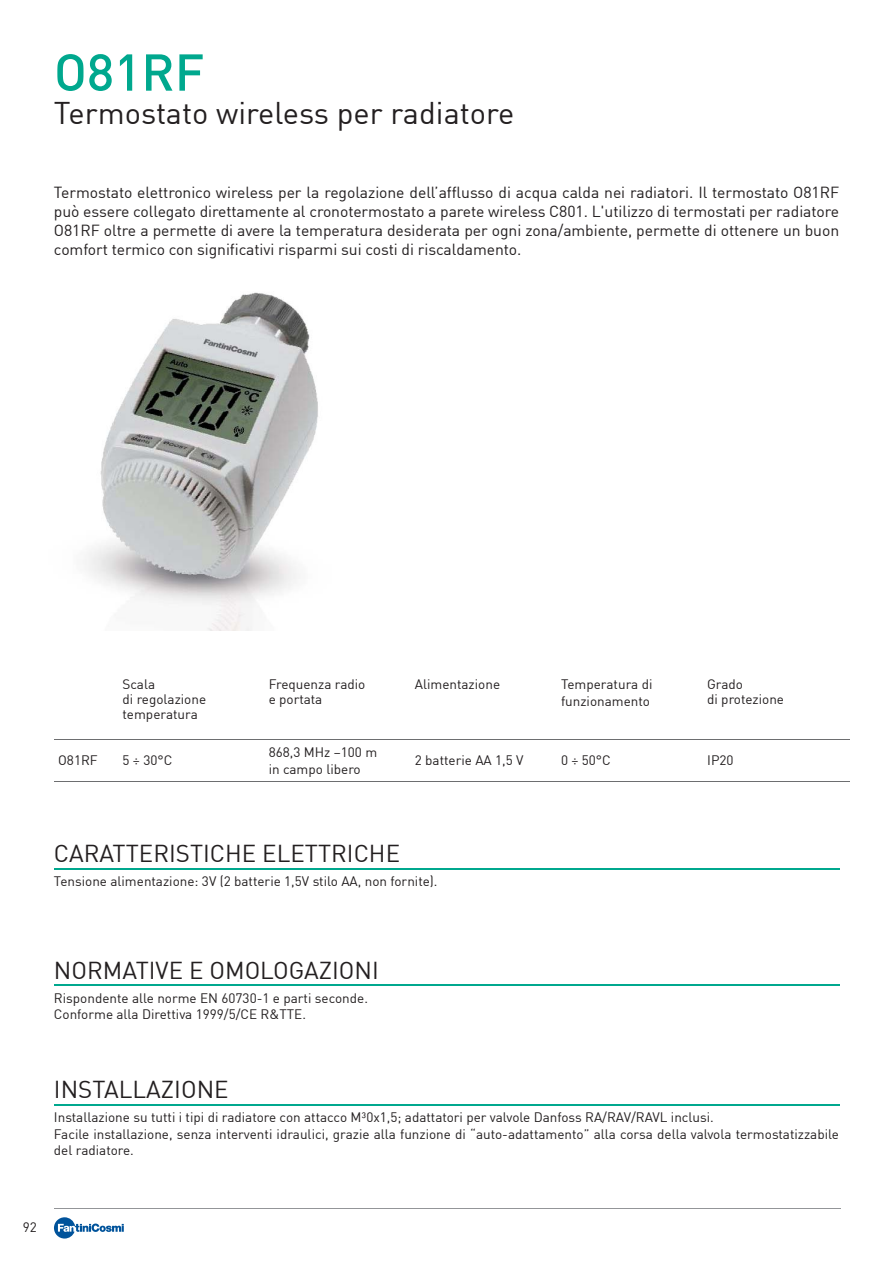
<style>
.page{position:relative;width:893px;height:1263px;background:#fff}
.page>*{position:absolute;margin:0;border:0;box-sizing:border-box;transform-origin:0 0}
.t1{font:500 51px "DIN";color:#00a88e}
.t2{font:30.75px "DIN";color:#231f20}
.t3{font:24px "DIN";color:#231f20}
.t4{font:15.75px/18.9px "DIN";letter-spacing:-.005em;color:#231f20;text-align:justify}
.t5{font:13.5px/15px "DIN";color:#231f20}
</style>
<div class="page">
<hr style="left:54px;top:1209px;width:786px;height:1px;background:#939598">
<svg style="left:54px;top:1217px;width:70px;height:22px"></svg>
<svg style="left:54px;top:781px;width:795px;height:1px"></svg>
<hr style="left:54px;top:739px;width:795px;height:1px;background:#6d6e70">
<hr style="left:54px;top:782px;width:795px;height:1px;background:#6d6e70">
<hr style="left:54px;top:868px;width:785px;height:2px;background:#00a88e">
<hr style="left:54px;top:985px;width:785px;height:1px;background:#00a88e">
<hr style="left:54px;top:1104px;width:785px;height:2px;background:#00a88e">
<img style="left:85px;top:292px;width:233px;height:339px">
<h1 class="t1" style="left:54px;top:54px;width:152px">O81RF</h1>
<h2 class="t2" style="left:54px;top:93px;width:462px">Termostato wireless per radiatore</h2>
<p class="t4" style="left:54px;top:183px;width:787px">Termostato elettronico wireless per la regolazione dell’afflusso di acqua calda nei radiatori. Il termostato O81RF può essere collegato direttamente al cronotermostato a parete wireless C801. L'utilizzo di termostati per radiatore O81RF oltre a permette di avere la temperatura desiderata per ogni zona/ambiente, permette di ottenere un buon comfort termico con significativi risparmi sui costi di riscaldamento.</p>
<p class="t5" style="left:123px;top:677px;width:85px">Scala<br>di regolazione temperatura</p>
<p class="t5" style="left:269px;top:677px;width:98px">Frequenza radio e portata</p>
<p class="t5" style="left:415px;top:677px;width:87px">Alimentazione</p>
<p class="t5" style="left:561px;top:676px;width:93px;line-height:16.5px">Temperatura di funzionamento</p>
<p class="t5" style="left:707px;top:677px;width:78px">Grado<br>di protezione</p>
<p class="t5" style="left:58px;top:753px;width:41px">O81RF</p>
<p class="t5" style="left:123px;top:753px;width:51px">5 ÷ 30°C</p>
<p class="t5" style="left:269px;top:744px;width:110px;line-height:16.2px">868,3 MHz –100 m in campo libero</p>
<p class="t5" style="left:415px;top:753px;width:110px">2 batterie AA 1,5 V</p>
<p class="t5" style="left:561px;top:753px;width:51px">0 ÷ 50°C</p>
<p class="t5" style="left:707px;top:753px;width:28px">IP20</p>
<h3 class="t3" style="left:54px;top:838px;width:348px">CARATTERISTICHE ELETTRICHE</h3>
<p class="t5" style="left:54px;top:873px;width:385px">Tensione alimentazione: 3V (2 batterie 1,5V stilo AA, non fornite).</p>
<h3 class="t3" style="left:54px;top:955px;width:326px">NORMATIVE E OMOLOGAZIONI</h3>
<p class="t5" style="left:54px;top:989px;width:315px;line-height:16.5px">Rispondente alle norme EN 60730-1 e parti seconde.<br>Conforme alla Direttiva 1999/5/CE R&amp;TTE.</p>
<h3 class="t3" style="left:54px;top:1074px;width:176px">INSTALLAZIONE</h3>
<p class="t5" style="left:54px;top:1109px;width:786px;line-height:16.5px">Installazione su tutti i tipi di radiatore con attacco M³0x1,5; adattatori per valvole Danfoss RA/RAV/RAVL inclusi.<br>Facile installazione, senza interventi idraulici, grazie alla funzione di “auto-adattamento” alla corsa della valvola termostatizzabile del radiatore.</p>
<p class="t5" style="left:23px;top:1219px;width:16px">92</p>
</div>
